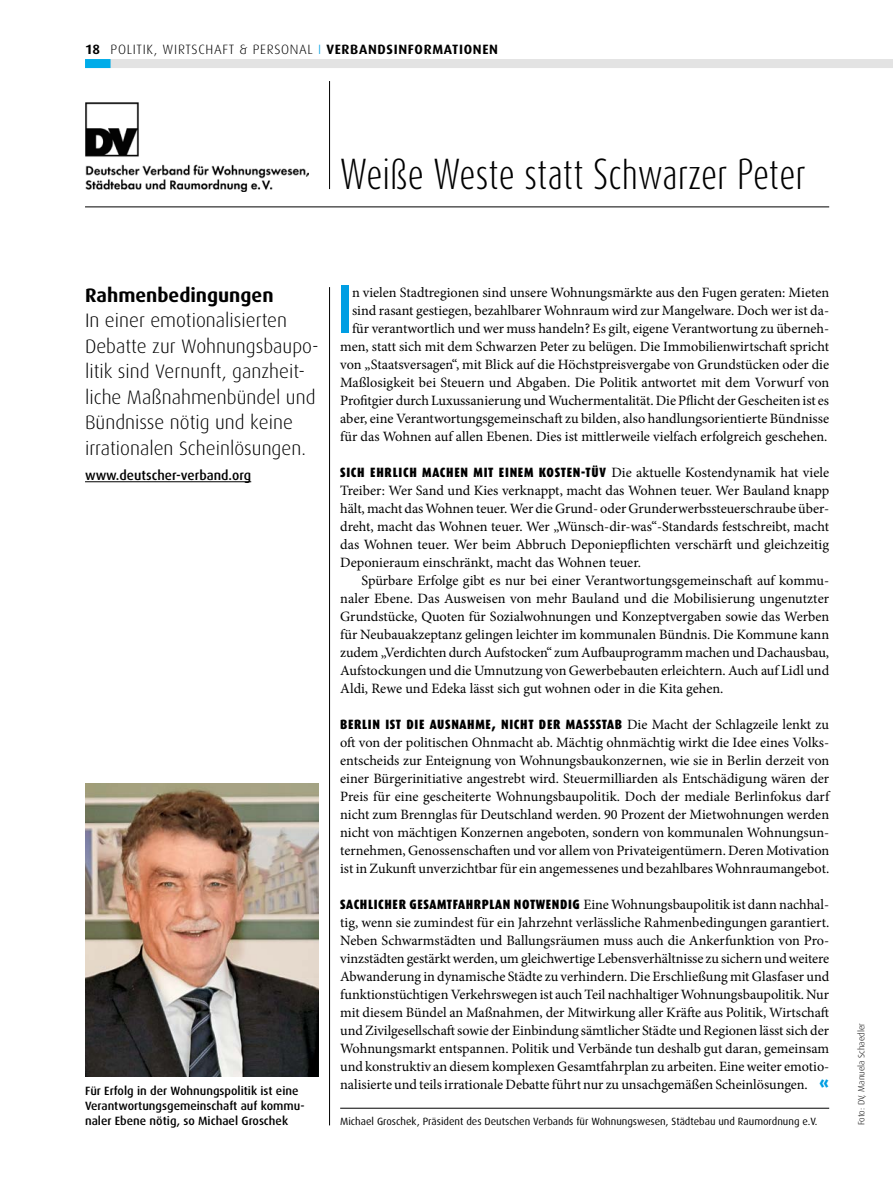
<style>
.page{position:relative;width:893px;height:1191px;background:#fff}
.page>*{position:absolute;margin:0;border:0;box-sizing:border-box;transform-origin:0 0}
.t1{font:700 57.15px "Dax Compact";color:#009ee3}
.t2{font:300 36px "Dax Compact";color:#000}
.t3{font:300 19.5px/25.5px "Dax";color:#000}
.t4{font:700 19.5px "Dax";color:#000}
.t5{font:900 16.5px "Dax";color:#009ee3}
.t6{font:14.25px/18px "Minion Pro";letter-spacing:-.005em;color:#000;text-align:justify}
.t7{font:900 13.5px "Dax Condensed";letter-spacing:.05em;color:#000}
.t8{font:300 13.5px "Dax";letter-spacing:.05em;color:#000}
.t9{font:500 13.5px "Dax";color:#000}
.t10{font:500 12px/15px "Dax";color:#000}
.t11{font:10.5px "Dax";color:#000}
.t12{font:300 9px "Dax";color:#000}
.s1{font-weight:700}
.s2{color:#009ee3}
.s3{font-family:"Minion Pro";font-weight:400;font-size:14.25px}
.s4{font-family:"Dax Condensed";font-weight:900;font-size:13.5px}
</style>
<div class="page">
<div style="left:85px;top:59px;width:808px;height:9px;background:#e3e3e3"></div>
<div style="left:85px;top:59px;width:26px;height:9px;background:#00ace9"></div>
<img style="left:85px;top:783px;width:234px;height:293px">
<hr style="left:329px;top:287px;width:1px;height:838px;background:#000">
<hr style="left:85px;top:207px;width:744px;height:1px;background:#000">
<hr style="left:329px;top:81px;width:1px;height:108px;background:#000">
<img style="left:85px;top:103px;width:223px;height:88px">
<hr style="left:340px;top:1108px;width:489px;height:1px;background:#000">
<hr style="left:85px;top:481px;width:166px;height:1px;background:#000">
<p class="t8" style="left:85px;top:41px;width:415px"><span class="s1">18</span> POLITIK, WIRTSCHAFT &amp; PERSONAL <span class="s2">I</span> <span class="s1">VERBANDSINFORMATIONEN</span></p>
<h2 class="t2" style="left:340px;top:151px;width:467px">Weiße Weste statt Schwarzer Peter</h2>
<h3 class="t4" style="left:85px;top:284px;width:190px">Rahmenbedingungen</h3>
<h3 class="t3" style="left:85px;top:308px;width:235px">In einer emotionalisierten<br>Debatte zur Wohnungsbaupo&shy;litik sind Vernunft, ganzheit&shy;liche Maßnahmenbündel und<br>Bündnisse nötig und keine irrationalen Scheinlösungen.</h3>
<p class="t9" style="left:85px;top:468px;width:168px">www.deutscher-verband.org</p>
<p class="t10" style="left:85px;top:1083px;width:221px">Für Erfolg in der Wohnungspolitik ist eine<br>Verantwortungsgemeinschaft auf kommu&shy;naler Ebene nötig, so Michael Groschek</p>
<h1 class="t1" style="left:338px;top:272px;width:16px">I</h1>
<p class="t6" style="left:340px;top:284px;width:491px;text-align:right">n vielen Stadtregionen sind unsere Wohnungsmärkte aus den Fugen geraten: Mieten sind rasant gestiegen, bezahlbarer Wohnraum wird zur Mangelware. Doch wer ist da&shy;für verantwortlich und wer muss handeln? Es gilt, eigene Verantwortung zu überneh&shy;men, statt sich mit dem Schwarzen Peter zu belügen. Die Immobilienwirtschaft spricht von „Staatsversagen“, mit Blick auf die Höchstpreisvergabe von Grundstücken oder die Maßlosigkeit bei Steuern und Abgaben. Die Politik antwortet mit dem Vorwurf von Profitgier durch Luxussanierung und Wuchermentalität. Die Pflicht der Gescheiten ist es aber, eine Verantwortungsgemeinschaft zu bilden, also handlungsorientierte Bündnisse für das Wohnen auf allen Ebenen. Dies ist mittlerweile vielfach erfolgreich geschehen.</p>
<p class="t7" style="left:340px;top:465px;width:490px">SICH EHRLICH MACHEN MIT EINEM KOSTEN-TÜV <span class="s3">Die aktuelle Kostendynamik hat viele</span></p>
<p class="t6" style="left:340px;top:482px;width:490px">Treiber: Wer Sand und Kies verknappt, macht das Wohnen teuer. Wer Bauland knapp hält, macht das Wohnen teuer. Wer die Grund- oder Grunderwerbssteuerschraube über&shy;dreht, macht das Wohnen teuer. Wer „Wünsch-dir-was“-Standards festschreibt, macht das Wohnen teuer. Wer beim Abbruch Deponiepflichten verschärft und gleichzeitig Deponieraum einschränkt, macht das Wohnen teuer.</p>
<p class="t6" style="left:340px;top:572px;width:491px;text-indent:21px">Spürbare Erfolge gibt es nur bei einer Verantwortungsgemeinschaft auf kommu&shy;naler Ebene. Das Ausweisen von mehr Bauland und die Mobilisierung ungenutzter Grundstücke, Quoten für Sozialwohnungen und Konzeptvergaben sowie das Werben für Neubauakzeptanz gelingen leichter im kommunalen Bündnis. Die Kommune kann zudem „Verdichten durch Aufstocken“ zum Aufbauprogramm machen und Dachausbau, Aufstockungen und die Umnutzung von Gewerbebauten erleichtern. Auch auf Lidl und Aldi, Rewe und Edeka lässt sich gut wohnen oder in die Kita gehen.</p>
<p class="t7" style="left:340px;top:717px;width:490px">BERLIN IST DIE AUSNAHME, NICHT DER MASSSTAB <span class="s3">Die Macht der Schlagzeile lenkt zu</span></p>
<p class="t6" style="left:340px;top:734px;width:491px">oft von der politischen Ohnmacht ab. Mächtig ohnmächtig wirkt die Idee eines Volks&shy;entscheids zur Enteignung von Wohnungsbaukonzernen, wie sie in Berlin derzeit von einer Bürgerinitiative angestrebt wird. Steuermilliarden als Entschädigung wären der Preis für eine gescheiterte Wohnungsbaupolitik. Doch der mediale Berlinfokus darf nicht zum Brennglas für Deutschland werden. 90 Prozent der Mietwohnungen werden nicht von mächtigen Konzernen angeboten, sondern von kommunalen Wohnungsun&shy;ternehmen, Genossenschaften und vor allem von Privateigentümern. Deren Motivation ist in Zukunft unverzichtbar für ein angemessenes und bezahlbares Wohnraumangebot.</p>
<p class="t6" style="left:340px;top:896px;width:491px"><span class="s4">SACHLICHER GESAMTFAHRPLAN NOTWENDIG</span> Eine Wohnungsbaupolitik ist dann nachhal&shy;tig, wenn sie zumindest für ein Jahrzehnt verlässliche Rahmenbedingungen garantiert.<br>Neben Schwarmstädten und Ballungsräumen muss auch die Ankerfunktion von Pro&shy;vinzstädten gestärkt werden, um gleichwertige Lebensverhältnisse zu sichern und weitere Abwanderung in dynamische Städte zu verhindern. Die Erschließung mit Glasfaser und funktionstüchtigen Verkehrswegen ist auch Teil nachhaltiger Wohnungsbaupolitik. Nur mit diesem Bündel an Maßnahmen, der Mitwirkung aller Kräfte aus Politik, Wirtschaft und Zivilgesellschaft sowie der Einbindung sämtlicher Städte und Regionen lässt sich der Wohnungsmarkt entspannen. Politik und Verbände tun deshalb gut daran, gemeinsam und konstruktiv an diesem komplexen Gesamtfahrplan zu arbeiten. Eine weiter emotio&shy;nalisierte und teils irrationale Debatte führt nur zu unsachgemäßen Scheinlösungen.</p>
<p class="t5" style="left:820px;top:1074px;width:11px">«</p>
<p class="t11" style="left:340px;top:1115px;width:479px">Michael Groschek, Präsident des Deutschen Verbands für Wohnungswesen, Städtebau und Raumordnung e.V.</p>
<p class="t12" style="left:856px;top:1125px;width:104px;rotate:-90deg">Foto: DV, Manuela Schaedler</p>
</div>
